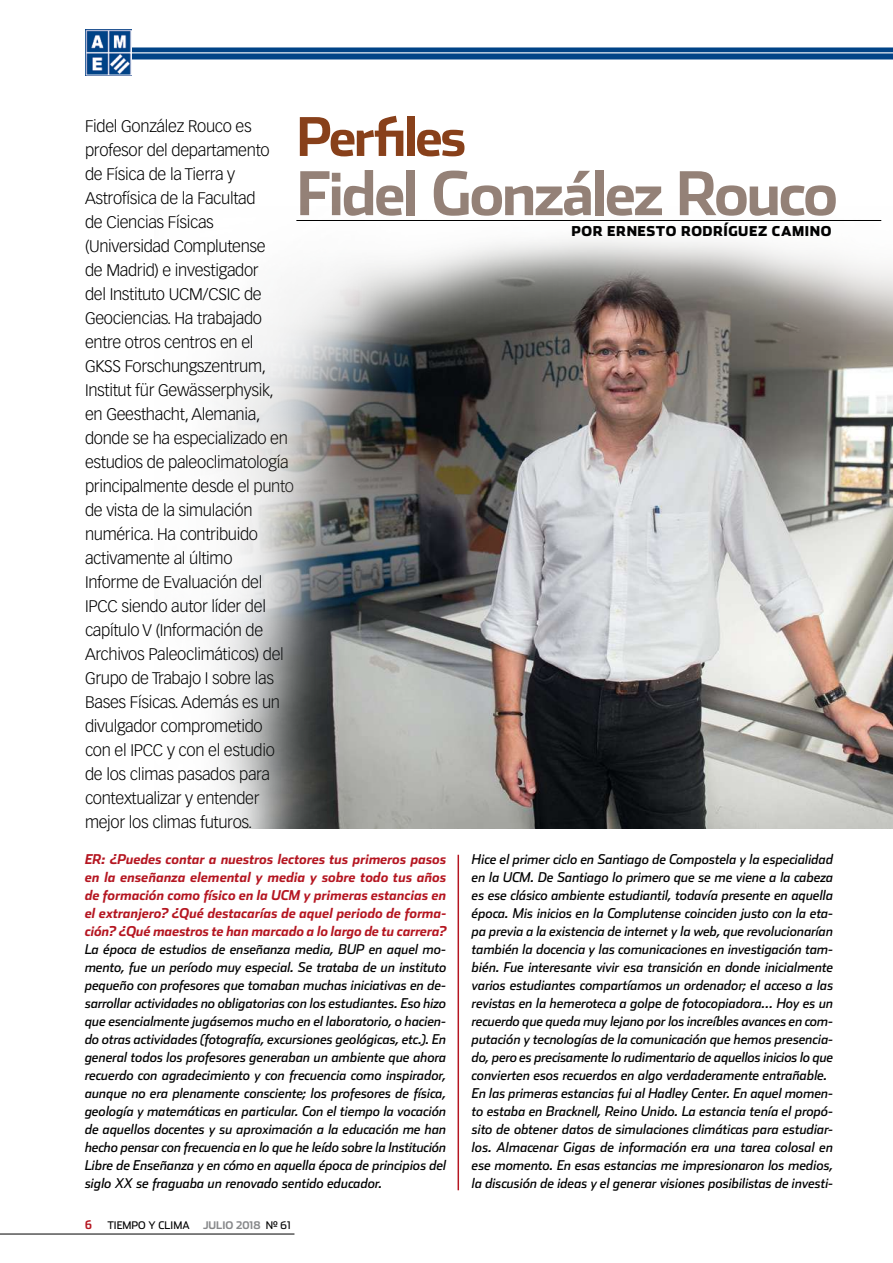
<style>
.page{position:relative;width:893px;height:1263px;background:#fff}
.page>*{position:absolute;margin:0;border:0;box-sizing:border-box;transform-origin:0 0}
.t1{font:700 60px "Stainless";color:#948177}
.t2{font:700 53.1px "Stainless";color:#88401a}
.t3{font:300 16.5px/24px "Vectora LT Std";letter-spacing:-.02em;color:#000}
.t4{font:italic 13.5px/18px "Stainless";color:#000;text-align:justify}
.t5{font:italic 700 13.5px/18px "Stainless";letter-spacing:-.005em;color:#b51621;text-align:justify}
.t6{font:900 13.5px "Stainless";letter-spacing:.04em;color:#000}
.t7{font:700 12px "Stainless Cond";color:#b51621}
.t8{font:700 10.5px "Stainless";color:#87888a}
.t9{font:10.5px "Stainless";color:#000}
.s1{font-weight:400;color:#000}
</style>
<div class="page">
<hr style="left:0;top:1234px;width:294px;height:1px;background:#000">
<hr style="left:458px;top:855px;width:1px;height:335px;background:#b51621">
<img style="left:216px;top:220px;width:677px;height:609px">
<div style="left:85px;top:47px;width:808px;height:12px;background:#004387"></div>
<img style="left:85px;top:30px;width:46px;height:46px">
<hr style="left:130px;top:52px;width:763px;height:1px;background:#fff">
<h2 class="t2" style="left:296px;top:105px;width:171px">Perfiles</h2>
<h1 class="t1" style="left:296px;top:158px;width:543px">Fidel González Rouco</h1>
<p class="t6" style="left:571px;top:223px;width:261px">POR ERNESTO RODRÍGUEZ CAMINO</p>
<p class="t3" style="left:85px;top:114px;width:211px">Fidel González Rouco es profesor del departamento<br>de Física de la Tierra y<br>Astrofísica de la Facultad<br>de Ciencias Físicas (Universidad Complutense<br>de Madrid) e investigador<br>del Instituto UCM/CSIC de<br>Geociencias. Ha trabajado entre otros centros en el<br>GKSS Forschungszentrum,<br>Institut für Gewässerphysik, en Geesthacht, Alemania, donde se ha especializado en estudios de paleoclimatología principalmente desde el punto de vista de la simulación numérica. Ha contribuido activamente al último<br>Informe de Evaluación del<br>IPCC siendo autor líder del capítulo V (Información de<br>Archivos Paleoclimáticos) del<br>Grupo de Trabajo I sobre las<br>Bases Físicas. Además es un divulgador comprometido<br>con el IPCC y con el estudio de los climas pasados para contextualizar y entender mejor los climas futuros.</p>
<p class="t5" style="left:85px;top:850px;width:363px">ER: ¿Puedes contar a nuestros lectores tus primeros pasos en la enseñanza elemental y media y sobre todo tus años de formación como físico en la UCM y primeras estancias en el extranjero? ¿Qué destacarías de aquel periodo de forma&shy;ción? ¿Qué maestros te han marcado a lo largo de tu carrera?</p>
<p class="t4" style="left:85px;top:940px;width:363px">La época de estudios de enseñanza media, BUP en aquel mo&shy;mento, fue un período muy especial. Se trataba de un instituto pequeño con profesores que tomaban muchas iniciativas en de&shy;sarrollar actividades no obligatorias con los estudiantes. Eso hizo que esencialmente jugásemos mucho en el laboratorio, o hacien&shy;do otras actividades (fotografía, excursiones geológicas, etc.). En general todos los profesores generaban un ambiente que ahora recuerdo con agradecimiento y con frecuencia como inspirador, aunque no era plenamente consciente; los profesores de física, geología y matemáticas en particular. Con el tiempo la vocación de aquellos docentes y su aproximación a la educación me han hecho pensar con frecuencia en lo que he leído sobre la Institución Libre de Enseñanza y en cómo en aquella época de principios del siglo XX se fraguaba un renovado sentido educador.</p>
<p class="t4" style="left:472px;top:850px;width:363px;text-align:left">Hice el primer ciclo en Santiago de Compostela y la especialidad en la UCM. De Santiago lo primero que se me viene a la cabeza es ese clásico ambiente estudiantil, todavía presente en aquella época. Mis inicios en la Complutense coinciden justo con la eta&shy;pa previa a la existencia de internet y la web, que revolucionarían también la docencia y las comunicaciones en investigación tam&shy;bién. Fue interesante vivir esa transición en donde inicialmente varios estudiantes compartíamos un ordenador; el acceso a las revistas en la hemeroteca a golpe de fotocopiadora… Hoy es un recuerdo que queda muy lejano por los increíbles avances en com&shy;putación y tecnologías de la comunicación que hemos presencia&shy;do, pero es precisamente lo rudimentario de aquellos inicios lo que convierten esos recuerdos en algo verdaderamente entrañable.<br>En las primeras estancias fui al Hadley Center. En aquel momen&shy;to estaba en Bracknell, Reino Unido. La estancia tenía el propó&shy;sito de obtener datos de simulaciones climáticas para estudiar&shy;los. Almacenar Gigas de información era una tarea colosal en ese momento. En esas estancias me impresionaron los medios, la discusión de ideas y el generar visiones posibilistas de investi-</p>
<p class="t7" style="left:85px;top:1218px;width:8px">6</p>
<p class="t9" style="left:107px;top:1219px;width:84px">TIEMPO Y CLIMA</p>
<p class="t8" style="left:203px;top:1219px;width:13px">JULIO</p>
<p class="t8" style="left:236px;top:1219px;width:56px">2018 <span class="s1">Nº 61</span></p>
</div>
